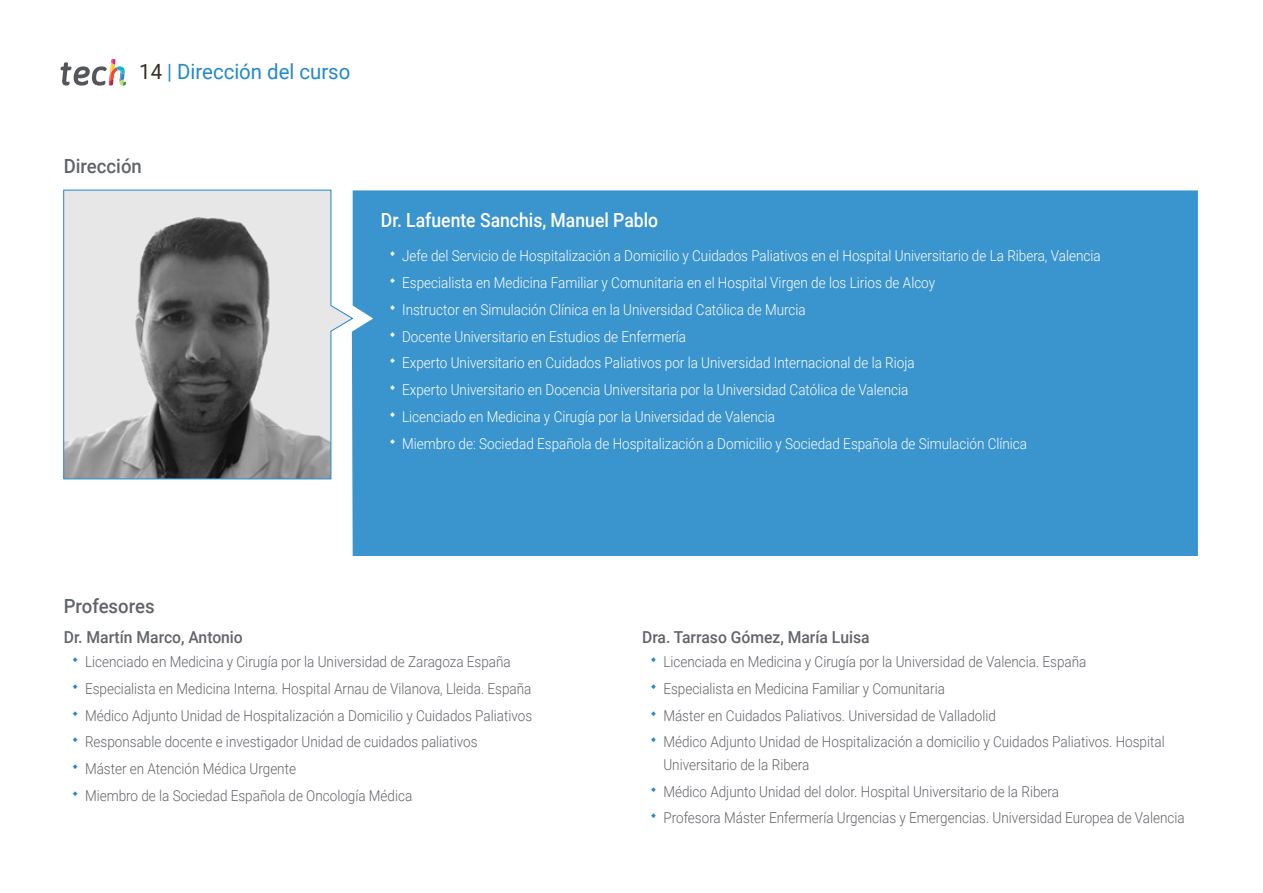
<style>
.page{position:relative;width:1263px;height:893px;background:#fff}
.page>*{position:absolute;margin:0;border:0;box-sizing:border-box;transform-origin:0 0}
.t1{font:21px "Roboto";color:#2488c9}
.t2{font:500 19.5px "Roboto";color:#fff;scale:.9 1}
.t3{font:500 19.5px "Roboto";color:#61646a;scale:.95 1}
.t4{font:500 16.5px "Roboto";color:#61646a;scale:.95 1}
.t5{font:300 15px/26.7px "Roboto";color:#61646a;scale:.9 1}
.t6{font:300 15px/26.7px "Roboto";color:#fff;scale:.9 1}
.s1{color:#312e20}
</style>
<div class="page">
<div style="left:352px;top:190px;width:846px;height:366px;background:#3a94ce"></div>
<svg style="left:63px;top:190px;width:290px;height:289px;background:#a7aaac"></svg>
<svg style="left:61px;top:59px;width:65px;height:27px"></svg>
<svg style="left:390px;top:251px;width:5px;height:5px"></svg>
<svg style="left:390px;top:278px;width:5px;height:5px"></svg>
<svg style="left:390px;top:305px;width:5px;height:5px"></svg>
<svg style="left:390px;top:332px;width:5px;height:5px"></svg>
<svg style="left:390px;top:358px;width:5px;height:5px"></svg>
<svg style="left:390px;top:385px;width:5px;height:5px"></svg>
<svg style="left:390px;top:412px;width:5px;height:5px"></svg>
<svg style="left:390px;top:439px;width:5px;height:5px"></svg>
<h1 class="t1" style="left:139px;top:57px;width:213px"><span class="s1">14</span> | Dirección del curso</h1>
<h2 class="t3" style="left:64px;top:152px;width:84px">Dirección</h2>
<h2 class="t2" style="left:381px;top:207px;width:310px">Dr. Lafuente Sanchis, Manuel Pablo</h2>
<p class="t6" style="left:402px;top:242px;width:778px">Jefe del Servicio de Hospitalización a Domicilio y Cuidados Paliativos en el Hospital Universitario de La Ribera, Valencia Especialista en Medicina Familiar y Comunitaria en el Hospital Virgen de los Lirios de Alcoy<br>Instructor en Simulación Clínica en la Universidad Católica de Murcia<br>Docente Universitario en Estudios de Enfermería<br>Experto Universitario en Cuidados Paliativos por la Universidad Internacional de la Rioja<br>Experto Universitario en Docencia Universitaria por la Universidad Católica de Valencia<br>Licenciado en Medicina y Cirugía por la Universidad de Valencia<br>Miembro de: Sociedad Española de Hospitalización a Domicilio y Sociedad Española de Simulación Clínica</p>
<h2 class="t3" style="left:64px;top:592px;width:97px">Profesores</h2>
<p class="t4" style="left:64px;top:625px;width:190px">Dr. Martín Marco, Antonio</p>
<p class="t5" style="left:85px;top:648px;width:498px">Licenciado en Medicina y Cirugía por la Universidad de Zaragoza España Especialista en Medicina Interna. Hospital Arnau de Vilanova, Lleida. España Médico Adjunto Unidad de Hospitalización a Domicilio y Cuidados Paliativos Responsable docente e investigador Unidad de cuidados paliativos<br>Máster en Atención Médica Urgente<br>Miembro de la Sociedad Española de Oncología Médica</p>
<p class="t4" style="left:642px;top:625px;width:241px">Dra. Tarraso Gómez, María Luisa</p>
<p class="t5" style="left:663px;top:648px;width:558px">Licenciada en Medicina y Cirugía por la Universidad de Valencia. España<br>Especialista en Medicina Familiar y Comunitaria<br>Máster en Cuidados Paliativos. Universidad de Valladolid<br>Médico Adjunto Unidad de Hospitalización a domicilio y Cuidados Paliativos. Hospital</p>
<p class="t5" style="left:663px;top:751px;width:581px">Universitario de la Ribera<br>Médico Adjunto Unidad del dolor. Hospital Universitario de la Ribera<br>Profesora Máster Enfermería Urgencias y Emergencias. Universidad Europea de Valencia</p>
</div>
